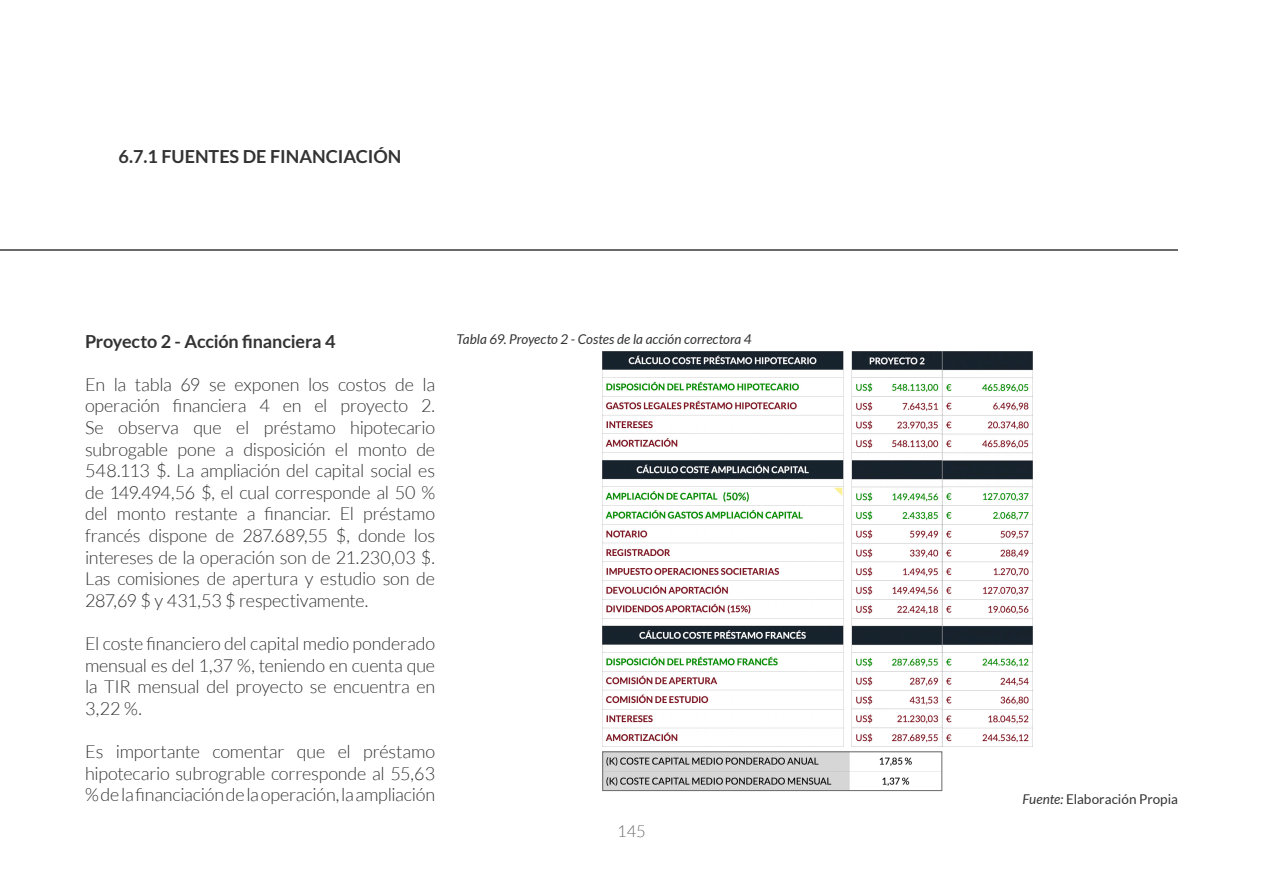
<style>
.page{position:relative;width:1263px;height:893px;background:#fff}
.page>*{position:absolute;margin:0;border:0;box-sizing:border-box;transform-origin:0 0}
.t1{font:300 18px/21.6px "Lato";letter-spacing:-.01em;color:#333;text-align:justify}
.t2{font:700 18px "Lato";color:#333}
.t3{font:300 16.5px "Lato";color:#6a6a6a}
.t4{font:italic 13.5px "Lato";color:#333}
.t5{font:13.5px "Lato";color:#333}
.s1{font-style:italic}
</style>
<div class="page">
<hr style="left:0;top:250px;width:1178px;height:1px;background:#6a6a6a">
<img style="left:602px;top:352px;width:430px;height:395px">
<img style="left:605px;top:754px;width:335px;height:35px">
<div style="left:603px;top:752px;width:339px;height:39px;border:1px solid #6a6a6a"></div>
<p class="t2" style="left:119px;top:146px;width:284px">6.7.1 FUENTES DE FINANCIACIÓN</p>
<p class="t2" style="left:85px;top:331px;width:252px">Proyecto 2 - Acción financiera 4</p>
<p class="t1" style="left:85px;top:374px;width:352px">En la tabla 69 se exponen los costos de la operación financiera 4 en el proyecto 2.<br>Se observa que el préstamo hipotecario subrogable pone a disposición el monto de 548.113 $. La ampliación del capital social es de 149.494,56 $, el cual corresponde al 50 % del monto restante a financiar. El préstamo francés dispone de 287.689,55 $, donde los intereses de la operación son de 21.230,03 $.<br>Las comisiones de apertura y estudio son de 287,69 $ y 431,53 $ respectivamente.</p>
<p class="t1" style="left:85px;top:633px;width:352px">El coste financiero del capital medio ponderado mensual es del 1,37 %, teniendo en cuenta que la TIR mensual del proyecto se encuentra en 3,22 %.</p>
<p class="t1" style="left:85px;top:741px;width:352px">Es importante comentar que el préstamo hipotecario subrograble corresponde al 55,63 % de la financiación de la operación, la ampliación</p>
<p class="t4" style="left:456px;top:332px;width:297px">Tabla 69. Proyecto 2 - Costes de la acción correctora 4</p>
<p class="t3" style="left:617px;top:822px;width:30px">145</p>
<p class="t5" style="left:1022px;top:792px;width:157px"><span class="s1">Fuente:</span> Elaboración Propia</p>
</div>
